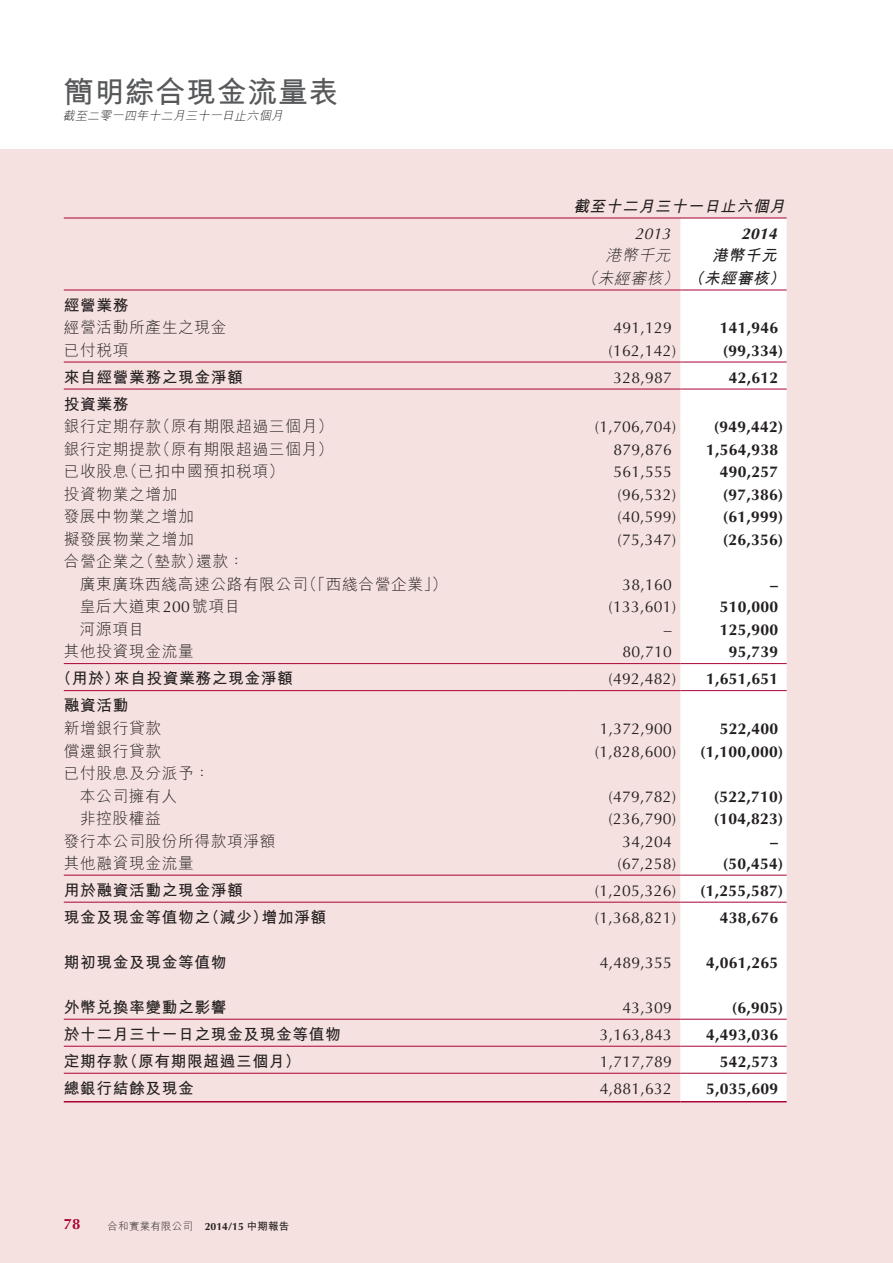
<style>
.page{position:relative;width:893px;height:1263px;background:#fff}
.page>*{position:absolute;margin:0;border:0;box-sizing:border-box;transform-origin:0 0}
.t1{font:700 30px "M Hei HK";letter-spacing:.02em;color:#57585a}
._50_Table_txt{font:15.75px "Optima LT Std";letter-spacing:.015em;color:#231f20}
._50_Table_txt-2{font:700 15.75px "Optima LT Std";letter-spacing:.015em;color:#231f20}
._50_Table_txt-3{font:300 15.75px "M Hei HK";letter-spacing:.035em;color:#231f20}
._50_Table_txt-4{font:700 15.75px "M Hei HK";letter-spacing:.035em;color:#231f20}
._50_Table_txt-5{font:italic 700 15.75px "M Hei HK";color:#231f20}
._50_Table_txt-6{font:italic 300 15.75px "M Hei HK";color:#231f20}
._50_Table_txt-7{font:italic 15.75px "Optima LT Std";color:#231f20}
._50_Table_txt-8{font:italic 700 15.75px "Optima LT Std";color:#231f20}
.t2{font:700 15px "Optima LT Std";color:#ab0333}
.t3{font:italic 300 12px "M Hei HK";color:#231f20}
.t4{font:300 10.5px "M Hei HK";letter-spacing:.02em;color:#231f20}
.s1{font-weight:700}
.s2{font-family:"Optima LT Std";font-weight:400}
.s3{font-family:"Optima LT Std";font-weight:700}
</style>
<div class="page">
<div style="left:0;top:149px;width:893px;height:1114px;background:#f5e1df"></div>
<div style="left:680px;top:219px;width:107px;height:882px;background:#fff"></div>
<hr style="left:64px;top:218px;width:723px;height:1px;background:#ab0333">
<hr style="left:64px;top:290px;width:510px;height:1px;background:#ab0333">
<hr style="left:574px;top:290px;width:106px;height:1px;background:#ab0333">
<hr style="left:680px;top:290px;width:107px;height:1px;background:#ab0333">
<hr style="left:64px;top:362px;width:510px;height:1px;background:#ab0333">
<hr style="left:574px;top:362px;width:106px;height:1px;background:#ab0333">
<hr style="left:680px;top:362px;width:107px;height:1px;background:#ab0333">
<hr style="left:64px;top:389px;width:510px;height:1px;background:#ab0333">
<hr style="left:574px;top:389px;width:106px;height:1px;background:#ab0333">
<hr style="left:680px;top:389px;width:107px;height:1px;background:#ab0333">
<hr style="left:64px;top:663px;width:510px;height:1px;background:#ab0333">
<hr style="left:574px;top:663px;width:106px;height:1px;background:#ab0333">
<hr style="left:680px;top:663px;width:107px;height:1px;background:#ab0333">
<hr style="left:64px;top:690px;width:510px;height:1px;background:#ab0333">
<hr style="left:574px;top:690px;width:106px;height:1px;background:#ab0333">
<hr style="left:680px;top:690px;width:107px;height:1px;background:#ab0333">
<hr style="left:64px;top:875px;width:510px;height:1px;background:#ab0333">
<hr style="left:574px;top:875px;width:106px;height:1px;background:#ab0333">
<hr style="left:680px;top:875px;width:107px;height:1px;background:#ab0333">
<hr style="left:64px;top:902px;width:510px;height:1px;background:#ab0333">
<hr style="left:574px;top:902px;width:106px;height:1px;background:#ab0333">
<hr style="left:680px;top:902px;width:107px;height:1px;background:#ab0333">
<hr style="left:64px;top:1019px;width:510px;height:1px;background:#ab0333">
<hr style="left:574px;top:1019px;width:106px;height:1px;background:#ab0333">
<hr style="left:680px;top:1019px;width:107px;height:1px;background:#ab0333">
<hr style="left:64px;top:1046px;width:510px;height:1px;background:#ab0333">
<hr style="left:574px;top:1046px;width:106px;height:1px;background:#ab0333">
<hr style="left:680px;top:1046px;width:107px;height:1px;background:#ab0333">
<hr style="left:64px;top:1073px;width:510px;height:1px;background:#ab0333">
<hr style="left:574px;top:1073px;width:106px;height:1px;background:#ab0333">
<hr style="left:680px;top:1073px;width:107px;height:1px;background:#ab0333">
<hr style="left:64px;top:1101px;width:510px;height:1px;background:#ab0333">
<hr style="left:574px;top:1101px;width:106px;height:1px;background:#ab0333">
<hr style="left:680px;top:1101px;width:107px;height:1px;background:#ab0333">
<p class="t1" style="left:64px;top:71px;width:276px">簡明綜合現金流量表</p>
<p class="t3" style="left:63px;top:109px;width:224px">截至二零一四年十二月三十一日止六個月</p>
<p class="_50_Table_txt-5" style="left:573px;top:195px;width:218px">截至十二月三十一日止六個月</p>
<p class="_50_Table_txt-7" style="left:635px;top:224px;width:41px">2013</p>
<p class="_50_Table_txt-8" style="left:741px;top:224px;width:41px">2014</p>
<p class="_50_Table_txt-6" style="left:606px;top:248px;width:70px">港幣千元</p>
<p class="_50_Table_txt-5" style="left:712px;top:244px;width:71px">港幣千元</p>
<p class="_50_Table_txt-6" style="left:582px;top:270px;width:209px">（未經審核）<span class="s1">（未經審核）</span></p>
<p class="_50_Table_txt-4" style="left:64px;top:294px;width:66px">經營業務</p>
<p class="_50_Table_txt-3" style="left:64px;top:320px;width:164px">經營活動所產生之現金</p>
<p class="_50_Table_txt" style="left:613px;top:319px;width:60px">491,129</p>
<p class="_50_Table_txt-2" style="left:720px;top:319px;width:60px">141,946</p>
<p class="_50_Table_txt-3" style="left:64px;top:342px;width:66px">已付稅項</p>
<p class="_50_Table_txt" style="left:608px;top:341px;width:69px">(162,142)</p>
<p class="_50_Table_txt-2" style="left:723px;top:341px;width:62px">(99,334)</p>
<p class="_50_Table_txt-4" style="left:64px;top:366px;width:181px">來自經營業務之現金淨額</p>
<p class="_50_Table_txt" style="left:613px;top:368px;width:60px">328,987</p>
<p class="_50_Table_txt-2" style="left:729px;top:368px;width:51px">42,612</p>
<p class="_50_Table_txt-4" style="left:64px;top:393px;width:66px">投資業務</p>
<p class="_50_Table_txt-3" style="left:64px;top:419px;width:271px">銀行定期存款（原有期限超過三個月）</p>
<p class="_50_Table_txt" style="left:595px;top:418px;width:83px">(1,706,704)</p>
<p class="_50_Table_txt-2" style="left:714px;top:418px;width:71px">(949,442)</p>
<p class="_50_Table_txt-3" style="left:64px;top:441px;width:271px">銀行定期提款（原有期限超過三個月）</p>
<p class="_50_Table_txt" style="left:613px;top:440px;width:60px">879,876</p>
<p class="_50_Table_txt-2" style="left:706px;top:440px;width:74px">1,564,938</p>
<p class="_50_Table_txt-3" style="left:64px;top:464px;width:222px">已收股息（已扣中國預扣稅項）</p>
<p class="_50_Table_txt" style="left:613px;top:463px;width:60px">561,555</p>
<p class="_50_Table_txt-2" style="left:720px;top:463px;width:60px">490,257</p>
<p class="_50_Table_txt-3" style="left:64px;top:486px;width:115px">投資物業之增加</p>
<p class="_50_Table_txt" style="left:617px;top:485px;width:60px">(96,532)</p>
<p class="_50_Table_txt-2" style="left:723px;top:485px;width:62px">(97,386)</p>
<p class="_50_Table_txt-3" style="left:64px;top:509px;width:132px">發展中物業之增加</p>
<p class="_50_Table_txt" style="left:617px;top:508px;width:60px">(40,599)</p>
<p class="_50_Table_txt-2" style="left:723px;top:508px;width:62px">(61,999)</p>
<p class="_50_Table_txt-3" style="left:64px;top:531px;width:132px">擬發展物業之增加</p>
<p class="_50_Table_txt" style="left:617px;top:530px;width:60px">(75,347)</p>
<p class="_50_Table_txt-2" style="left:723px;top:530px;width:62px">(26,356)</p>
<p class="_50_Table_txt-3" style="left:64px;top:554px;width:182px">合營企業之（墊款）還款：</p>
<p class="_50_Table_txt-3" style="left:80px;top:576px;width:369px">廣東廣珠西綫高速公路有限公司（「西綫合營企業」）</p>
<p class="_50_Table_txt" style="left:622px;top:575px;width:51px">38,160</p>
<p class="_50_Table_txt-2" style="left:770px;top:575px;width:9px">–</p>
<p class="_50_Table_txt-3" style="left:80px;top:599px;width:162px">皇后大道東<span class="s2">200</span>號項目</p>
<p class="_50_Table_txt" style="left:608px;top:598px;width:69px">(133,601)</p>
<p class="_50_Table_txt-2" style="left:720px;top:598px;width:60px">510,000</p>
<p class="_50_Table_txt-3" style="left:80px;top:621px;width:66px">河源項目</p>
<p class="_50_Table_txt" style="left:664px;top:620px;width:9px">–</p>
<p class="_50_Table_txt-2" style="left:720px;top:620px;width:60px">125,900</p>
<p class="_50_Table_txt-3" style="left:64px;top:644px;width:132px">其他投資現金流量</p>
<p class="_50_Table_txt" style="left:622px;top:643px;width:51px">80,710</p>
<p class="_50_Table_txt-2" style="left:729px;top:643px;width:51px">95,739</p>
<p class="_50_Table_txt-4" style="left:56px;top:667px;width:238px">（用於）來自投資業務之現金淨額</p>
<p class="_50_Table_txt" style="left:608px;top:670px;width:69px">(492,482)</p>
<p class="_50_Table_txt-2" style="left:706px;top:670px;width:74px">1,651,651</p>
<p class="_50_Table_txt-4" style="left:64px;top:694px;width:66px">融資活動</p>
<p class="_50_Table_txt-3" style="left:64px;top:720px;width:99px">新增銀行貸款</p>
<p class="_50_Table_txt" style="left:600px;top:719px;width:74px">1,372,900</p>
<p class="_50_Table_txt-2" style="left:720px;top:719px;width:60px">522,400</p>
<p class="_50_Table_txt-3" style="left:64px;top:743px;width:99px">償還銀行貸款</p>
<p class="_50_Table_txt" style="left:595px;top:742px;width:83px">(1,828,600)</p>
<p class="_50_Table_txt-2" style="left:700px;top:742px;width:85px">(1,100,000)</p>
<p class="_50_Table_txt-3" style="left:64px;top:765px;width:148px">已付股息及分派予：</p>
<p class="_50_Table_txt-3" style="left:80px;top:788px;width:99px">本公司擁有人</p>
<p class="_50_Table_txt" style="left:608px;top:787px;width:69px">(479,782)</p>
<p class="_50_Table_txt-2" style="left:714px;top:787px;width:71px">(522,710)</p>
<p class="_50_Table_txt-3" style="left:80px;top:810px;width:83px">非控股權益</p>
<p class="_50_Table_txt" style="left:608px;top:809px;width:69px">(236,790)</p>
<p class="_50_Table_txt-2" style="left:714px;top:809px;width:71px">(104,823)</p>
<p class="_50_Table_txt-3" style="left:64px;top:833px;width:213px">發行本公司股份所得款項淨額</p>
<p class="_50_Table_txt" style="left:622px;top:832px;width:51px">34,204</p>
<p class="_50_Table_txt-2" style="left:770px;top:832px;width:9px">–</p>
<p class="_50_Table_txt-3" style="left:64px;top:855px;width:132px">其他融資現金流量</p>
<p class="_50_Table_txt" style="left:617px;top:854px;width:60px">(67,258)</p>
<p class="_50_Table_txt-2" style="left:723px;top:854px;width:62px">(50,454)</p>
<p class="_50_Table_txt-4" style="left:64px;top:879px;width:181px">用於融資活動之現金淨額</p>
<p class="_50_Table_txt" style="left:595px;top:881px;width:83px">(1,205,326)</p>
<p class="_50_Table_txt-2" style="left:700px;top:881px;width:85px">(1,255,587)</p>
<p class="_50_Table_txt-4" style="left:64px;top:906px;width:264px">現金及現金等值物之（減少）增加淨額</p>
<p class="_50_Table_txt" style="left:595px;top:908px;width:83px">(1,368,821)</p>
<p class="_50_Table_txt-2" style="left:720px;top:908px;width:60px">438,676</p>
<p class="_50_Table_txt-4" style="left:64px;top:951px;width:164px">期初現金及現金等值物</p>
<p class="_50_Table_txt" style="left:600px;top:953px;width:74px">4,489,355</p>
<p class="_50_Table_txt-2" style="left:706px;top:953px;width:74px">4,061,265</p>
<p class="_50_Table_txt-4" style="left:64px;top:996px;width:164px">外幣兌換率變動之影響</p>
<p class="_50_Table_txt" style="left:622px;top:998px;width:51px">43,309</p>
<p class="_50_Table_txt-2" style="left:732px;top:998px;width:53px">(6,905)</p>
<p class="_50_Table_txt-4" style="left:64px;top:1023px;width:279px">於十二月三十一日之現金及現金等值物</p>
<p class="_50_Table_txt" style="left:600px;top:1025px;width:74px">3,163,843</p>
<p class="_50_Table_txt-2" style="left:706px;top:1025px;width:74px">4,493,036</p>
<p class="_50_Table_txt-4" style="left:64px;top:1050px;width:238px">定期存款（原有期限超過三個月）</p>
<p class="_50_Table_txt" style="left:600px;top:1052px;width:74px">1,717,789</p>
<p class="_50_Table_txt-2" style="left:720px;top:1052px;width:60px">542,573</p>
<p class="_50_Table_txt-4" style="left:64px;top:1077px;width:132px">總銀行結餘及現金</p>
<p class="_50_Table_txt" style="left:600px;top:1080px;width:74px">4,881,632</p>
<p class="_50_Table_txt-2" style="left:706px;top:1079px;width:74px">5,035,609</p>
<p class="t2" style="left:64px;top:1215px;width:18px">78</p>
<p class="t4" style="left:108px;top:1221px;width:183px">合和實業有限公司 <span class="s3">2014/15</span> <span class="s1">中期報告</span></p>
</div>
